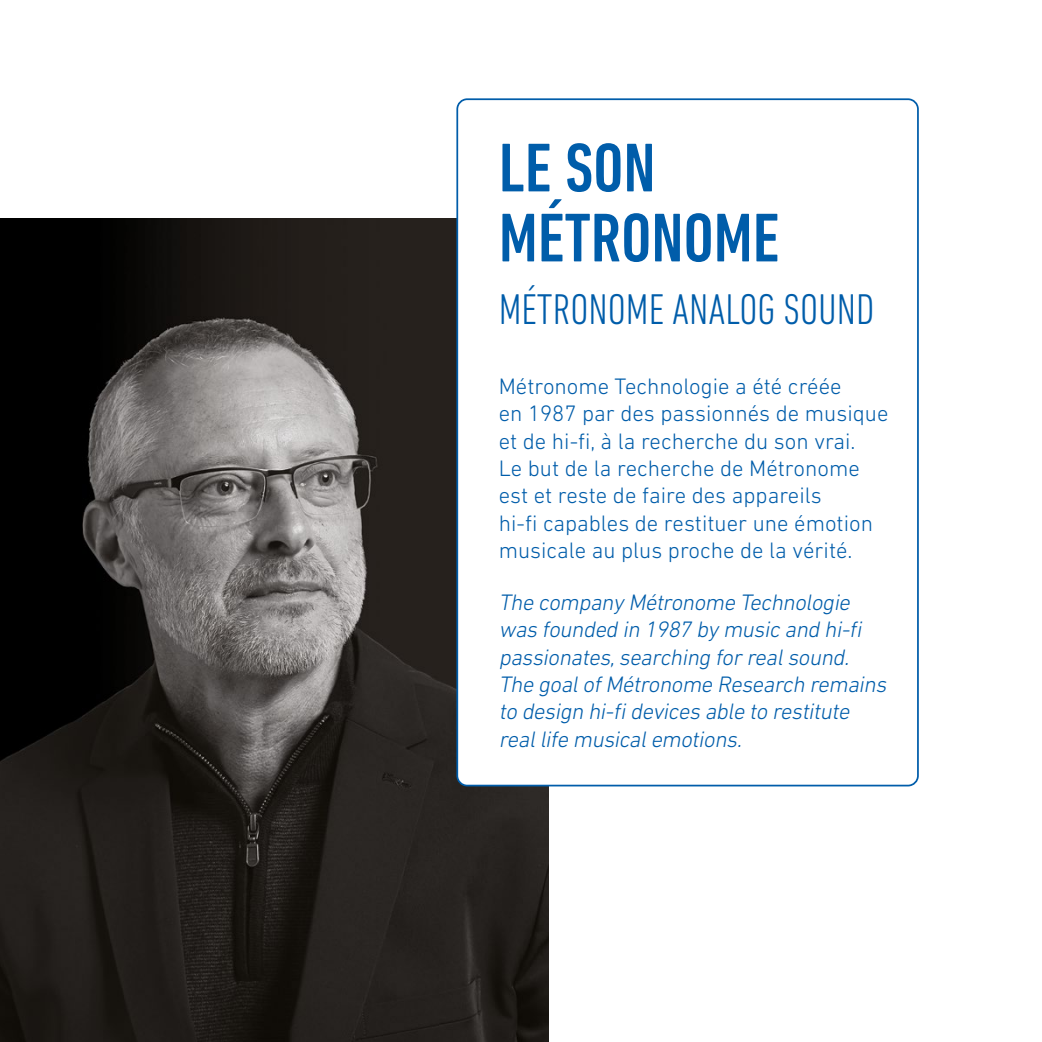
<style>
.page{position:relative;width:1042px;height:1042px;background:#fff}
.page>*{position:absolute;margin:0;border:0;box-sizing:border-box;transform-origin:0 0}
.t1{font:500 condensed 70px/70px "DIN Next LT Pro";color:#005daa}
.t2{font:300 condensed 43.75px "DIN Next LT Pro";color:#005daa}
.t3{font:300 22.75px/27.3px "DIN Next LT Pro";color:#005daa}
.t4{font:italic 300 22.75px/27.3px "DIN Next LT Pro";color:#005daa}
</style>
<div class="page">
<img style="left:0;top:218px;width:549px;height:824px">
<div style="left:457px;top:99px;width:461px;height:686px;background:#fff;border-radius:10px"></div>
<div style="left:456px;top:98px;width:463px;height:688px;border:2px solid #005daa;border-radius:10px"></div>
<h1 class="t1" style="left:499px;top:133px;width:282px">LE SON<br>MÉTRONOME</h1>
<h2 class="t2" style="left:499px;top:284px;width:377px">MÉTRONOME ANALOG SOUND</h2>
<p class="t3" style="left:499px;top:372px;width:391px">Métronome Technologie a été créée<br>en 1987 par des passionnés de musique et de hi-fi, à la recherche du son vrai.<br>Le but de la recherche de Métronome est et reste de faire des appareils<br>hi-fi capables de restituer une émotion musicale au plus proche de la vérité.</p>
<p class="t4" style="left:499px;top:588px;width:394px">The company Métronome Technologie was founded in 1987 by music and hi-fi passionates,searching forrealsound.<br>The goalofMétronome Research remains to design hi-fi devices able to restitute reallife musicalemotions.</p>
</div>
